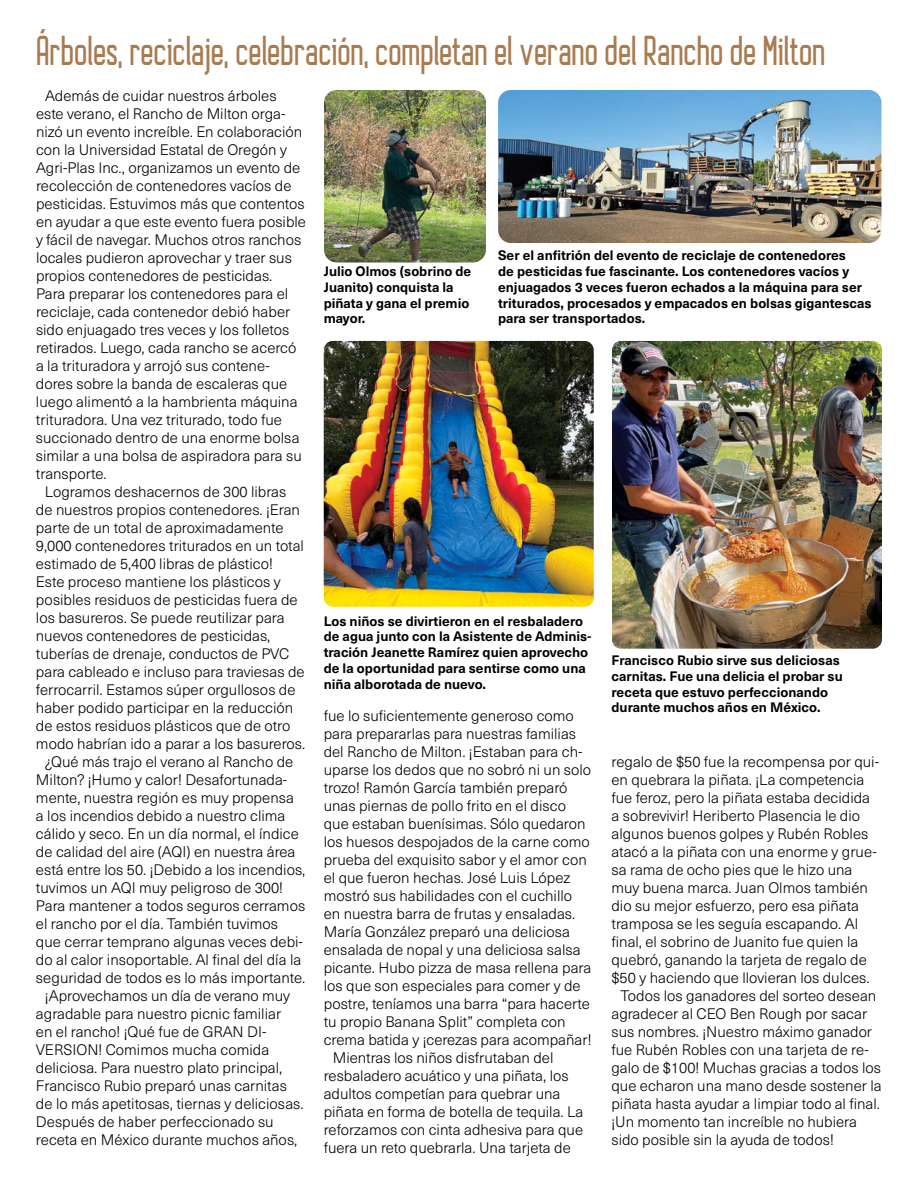
<style>
.page{position:relative;width:918px;height:1188px;background:#fff}
.page>*{position:absolute;margin:0;border:0;box-sizing:border-box;transform-origin:0 0}
.t1{font:700 39px "Autobus";color:#a97b50;scale:.8 1}
.t2{font:300 15px "Neue Haas Unica W1 G";color:#000}
.t3{font:700 13.5px/15.8px "Neue Haas Unica W1 G";color:#000}
</style>
<div class="page">
<img style="left:324px;top:341px;width:270px;height:266px">
<img style="left:612px;top:341px;width:270px;height:308px">
<img style="left:498px;top:90px;width:383px;height:153px">
<img style="left:324px;top:90px;width:162px;height:173px">
<h1 class="t1" style="left:36px;top:27px;width:988px">Árboles, reciclaje, celebración, completan el verano del Rancho de Milton</h1>
<p class="t2" style="left:45px;top:85px;width:233px">Además de cuidar nuestros árboles</p>
<p class="t2" style="left:36px;top:103px;width:251px">este verano, el Rancho de Milton orga-</p>
<p class="t2" style="left:36px;top:121px;width:268px">nizó un evento increíble. En colaboración</p>
<p class="t2" style="left:36px;top:139px;width:252px">con la Universidad Estatal de Oregón y</p>
<p class="t2" style="left:36px;top:157px;width:266px">Agri-Plas Inc., organizamos un evento de</p>
<p class="t2" style="left:36px;top:175px;width:257px">recolección de contenedores vacíos de</p>
<p class="t2" style="left:36px;top:193px;width:270px">pesticidas. Estuvimos más que contentos</p>
<p class="t2" style="left:36px;top:211px;width:272px">en ayudar a que este evento fuera posible</p>
<p class="t2" style="left:36px;top:229px;width:267px">y fácil de navegar. Muchos otros ranchos</p>
<p class="t2" style="left:36px;top:247px;width:257px">locales pudieron aprovechar y traer sus</p>
<p class="t2" style="left:36px;top:265px;width:238px">propios contenedores de pesticidas.</p>
<p class="t2" style="left:36px;top:283px;width:254px">Para preparar los contenedores para el</p>
<p class="t2" style="left:36px;top:301px;width:256px">reciclaje, cada contenedor debió haber</p>
<p class="t2" style="left:36px;top:319px;width:255px">sido enjuagado tres veces y los folletos</p>
<p class="t2" style="left:36px;top:337px;width:262px">retirados. Luego, cada rancho se acercó</p>
<p class="t2" style="left:36px;top:355px;width:235px">a la trituradora y arrojó sus contene-</p>
<p class="t2" style="left:36px;top:373px;width:253px">dores sobre la banda de escaleras que</p>
<p class="t2" style="left:36px;top:391px;width:263px">luego alimentó a la hambrienta máquina</p>
<p class="t2" style="left:36px;top:409px;width:248px">trituradora. Una vez triturado, todo fue</p>
<p class="t2" style="left:36px;top:427px;width:265px">succionado dentro de una enorme bolsa</p>
<p class="t2" style="left:36px;top:445px;width:267px">similar a una bolsa de aspiradora para su</p>
<p class="t2" style="left:36px;top:463px;width:72px">transporte.</p>
<p class="t2" style="left:45px;top:481px;width:243px">Logramos deshacernos de 300 libras</p>
<p class="t2" style="left:36px;top:499px;width:265px">de nuestros propios contenedores. ¡Eran</p>
<p class="t2" style="left:36px;top:517px;width:249px">parte de un total de aproximadamente</p>
<p class="t2" style="left:36px;top:535px;width:270px">9,000 contenedores triturados en un total</p>
<p class="t2" style="left:36px;top:553px;width:238px">estimado de 5,400 libras de plástico!</p>
<p class="t2" style="left:36px;top:571px;width:246px">Este proceso mantiene los plásticos y</p>
<p class="t2" style="left:36px;top:589px;width:263px">posibles residuos de pesticidas fuera de</p>
<p class="t2" style="left:36px;top:607px;width:250px">los basureros. Se puede reutilizar para</p>
<p class="t2" style="left:36px;top:625px;width:236px">nuevos contenedores de pesticidas,</p>
<p class="t2" style="left:36px;top:643px;width:255px">tuberías de drenaje, conductos de PVC</p>
<p class="t2" style="left:36px;top:661px;width:270px">para cableado e incluso para traviesas de</p>
<p class="t2" style="left:36px;top:679px;width:261px">ferrocarril. Estamos súper orgullosos de</p>
<p class="t2" style="left:36px;top:697px;width:259px">haber podido participar en la reducción</p>
<p class="t2" style="left:36px;top:715px;width:256px">de estos residuos plásticos que de otro</p>
<p class="t2" style="left:36px;top:733px;width:271px">modo habrían ido a parar a los basureros.</p>
<p class="t2" style="left:45px;top:751px;width:250px">¿Qué más trajo el verano al Rancho de</p>
<p class="t2" style="left:36px;top:769px;width:253px">Milton? ¡Humo y calor! Desafortunada-</p>
<p class="t2" style="left:36px;top:787px;width:260px">mente, nuestra región es muy propensa</p>
<p class="t2" style="left:36px;top:805px;width:251px">a los incendios debido a nuestro clima</p>
<p class="t2" style="left:36px;top:823px;width:264px">cálido y seco. En un día normal, el índice</p>
<p class="t2" style="left:36px;top:841px;width:261px">de calidad del aire (AQI) en nuestra área</p>
<p class="t2" style="left:36px;top:859px;width:271px">está entre los 50. ¡Debido a los incendios,</p>
<p class="t2" style="left:36px;top:877px;width:248px">tuvimos un AQI muy peligroso de 300!</p>
<p class="t2" style="left:36px;top:895px;width:271px">Para mantener a todos seguros cerramos</p>
<p class="t2" style="left:36px;top:913px;width:244px">el rancho por el día. También tuvimos</p>
<p class="t2" style="left:36px;top:931px;width:268px">que cerrar temprano algunas veces debi-</p>
<p class="t2" style="left:36px;top:949px;width:267px">do al calor insoportable. Al final del día la</p>
<p class="t2" style="left:36px;top:967px;width:271px">seguridad de todos es lo más importante.</p>
<p class="t2" style="left:45px;top:985px;width:247px">¡Aprovechamos un día de verano muy</p>
<p class="t2" style="left:36px;top:1003px;width:247px">agradable para nuestro picnic familiar</p>
<p class="t2" style="left:36px;top:1021px;width:232px">en el rancho! ¡Qué fue de GRAN DI-</p>
<p class="t2" style="left:36px;top:1039px;width:235px">VERSION! Comimos mucha comida</p>
<p class="t2" style="left:36px;top:1057px;width:248px">deliciosa. Para nuestro plato principal,</p>
<p class="t2" style="left:36px;top:1075px;width:252px">Francisco Rubio preparó unas carnitas</p>
<p class="t2" style="left:36px;top:1093px;width:269px">de lo más apetitosas, tiernas y deliciosas.</p>
<p class="t2" style="left:36px;top:1111px;width:239px">Después de haber perfeccionado su</p>
<p class="t2" style="left:36px;top:1129px;width:263px">receta en México durante muchos años,</p>
<p class="t3" style="left:324px;top:263px;width:149px">Julio Olmos (sobrino de<br>Juanito) conquista la piñata y gana el premio mayor.</p>
<p class="t3" style="left:498px;top:247px;width:375px">Ser el anfitrión del evento de reciclaje de contenedores<br>de pesticidas fue fascinante. Los contenedores vacíos y enjuagados 3 veces fueron echados a la máquina para ser triturados, procesados y empacados en bolsas gigantescas para ser transportados.</p>
<p class="t3" style="left:324px;top:612px;width:269px">Los niños se divirtieron en el resbaladero de agua junto con la Asistente de Adminis&shy;tración Jeanette Ramírez quien aprovecho de la oportunidad para sentirse como una niña alborotada de nuevo.</p>
<p class="t2" style="left:324px;top:705px;width:252px">fue lo suficientemente generoso como</p>
<p class="t2" style="left:324px;top:723px;width:254px">para prepararlas para nuestras familias</p>
<p class="t2" style="left:324px;top:741px;width:260px">del Rancho de Milton. ¡Estaban para ch-</p>
<p class="t2" style="left:324px;top:759px;width:269px">uparse los dedos que no sobró ni un solo</p>
<p class="t2" style="left:324px;top:777px;width:245px">trozo! Ramón García también preparó</p>
<p class="t2" style="left:324px;top:795px;width:244px">unas piernas de pollo frito en el disco</p>
<p class="t2" style="left:324px;top:813px;width:263px">que estaban buenísimas. Sólo quedaron</p>
<p class="t2" style="left:324px;top:831px;width:268px">los huesos despojados de la carne como</p>
<p class="t2" style="left:324px;top:849px;width:265px">prueba del exquisito sabor y el amor con</p>
<p class="t2" style="left:324px;top:867px;width:248px">el que fueron hechas. José Luis López</p>
<p class="t2" style="left:324px;top:885px;width:250px">mostró sus habilidades con el cuchillo</p>
<p class="t2" style="left:324px;top:903px;width:253px">en nuestra barra de frutas y ensaladas.</p>
<p class="t2" style="left:324px;top:921px;width:248px">María González preparó una deliciosa</p>
<p class="t2" style="left:324px;top:939px;width:259px">ensalada de nopal y una deliciosa salsa</p>
<p class="t2" style="left:324px;top:957px;width:269px">picante. Hubo pizza de masa rellena para</p>
<p class="t2" style="left:324px;top:975px;width:258px">los que son especiales para comer y de</p>
<p class="t2" style="left:324px;top:993px;width:268px">postre, teníamos una barra “para hacerte</p>
<p class="t2" style="left:324px;top:1011px;width:243px">tu propio Banana Split” completa con</p>
<p class="t2" style="left:324px;top:1029px;width:269px">crema batida y ¡cerezas para acompañar!</p>
<p class="t2" style="left:333px;top:1047px;width:222px">Mientras los niños disfrutaban del</p>
<p class="t2" style="left:324px;top:1065px;width:246px">resbaladero acuático y una piñata, los</p>
<p class="t2" style="left:324px;top:1083px;width:238px">adultos competían para quebrar una</p>
<p class="t2" style="left:324px;top:1101px;width:261px">piñata en forma de botella de tequila. La</p>
<p class="t2" style="left:324px;top:1119px;width:261px">reforzamos con cinta adhesiva para que</p>
<p class="t2" style="left:324px;top:1137px;width:249px">fuera un reto quebrarla. Una tarjeta de</p>
<p class="t3" style="left:612px;top:651px;width:233px">Francisco Rubio sirve sus deliciosas carnitas. Fue una delicia el probar su receta que estuvo perfeccionando durante muchos años en México.</p>
<p class="t2" style="left:611px;top:751px;width:269px">regalo de $50 fue la recompensa por qui-</p>
<p class="t2" style="left:611px;top:769px;width:254px">en quebrara la piñata. ¡La competencia</p>
<p class="t2" style="left:611px;top:787px;width:260px">fue feroz, pero la piñata estaba decidida</p>
<p class="t2" style="left:611px;top:805px;width:250px">a sobrevivir! Heriberto Plasencia le dio</p>
<p class="t2" style="left:611px;top:823px;width:258px">algunos buenos golpes y Rubén Robles</p>
<p class="t2" style="left:611px;top:841px;width:267px">atacó a la piñata con una enorme y grue-</p>
<p class="t2" style="left:611px;top:859px;width:243px">sa rama de ocho pies que le hizo una</p>
<p class="t2" style="left:611px;top:877px;width:258px">muy buena marca. Juan Olmos también</p>
<p class="t2" style="left:611px;top:895px;width:249px">dio su mejor esfuerzo, pero esa piñata</p>
<p class="t2" style="left:611px;top:913px;width:248px">tramposa se les seguía escapando. Al</p>
<p class="t2" style="left:611px;top:931px;width:248px">final, el sobrino de Juanito fue quien la</p>
<p class="t2" style="left:611px;top:949px;width:257px">quebró, ganando la tarjeta de regalo de</p>
<p class="t2" style="left:611px;top:967px;width:260px">$50 y haciendo que llovieran los dulces.</p>
<p class="t2" style="left:620px;top:985px;width:257px">Todos los ganadores del sorteo desean</p>
<p class="t2" style="left:611px;top:1003px;width:257px">agradecer al CEO Ben Rough por sacar</p>
<p class="t2" style="left:611px;top:1021px;width:262px">sus nombres. ¡Nuestro máximo ganador</p>
<p class="t2" style="left:611px;top:1039px;width:259px">fue Rubén Robles con una tarjeta de re-</p>
<p class="t2" style="left:611px;top:1057px;width:271px">galo de $100! Muchas gracias a todos los</p>
<p class="t2" style="left:611px;top:1075px;width:272px">que echaron una mano desde sostener la</p>
<p class="t2" style="left:611px;top:1093px;width:270px">piñata hasta ayudar a limpiar todo al final.</p>
<p class="t2" style="left:611px;top:1111px;width:247px">¡Un momento tan increíble no hubiera</p>
<p class="t2" style="left:611px;top:1129px;width:224px">sido posible sin la ayuda de todos!</p>
</div>
